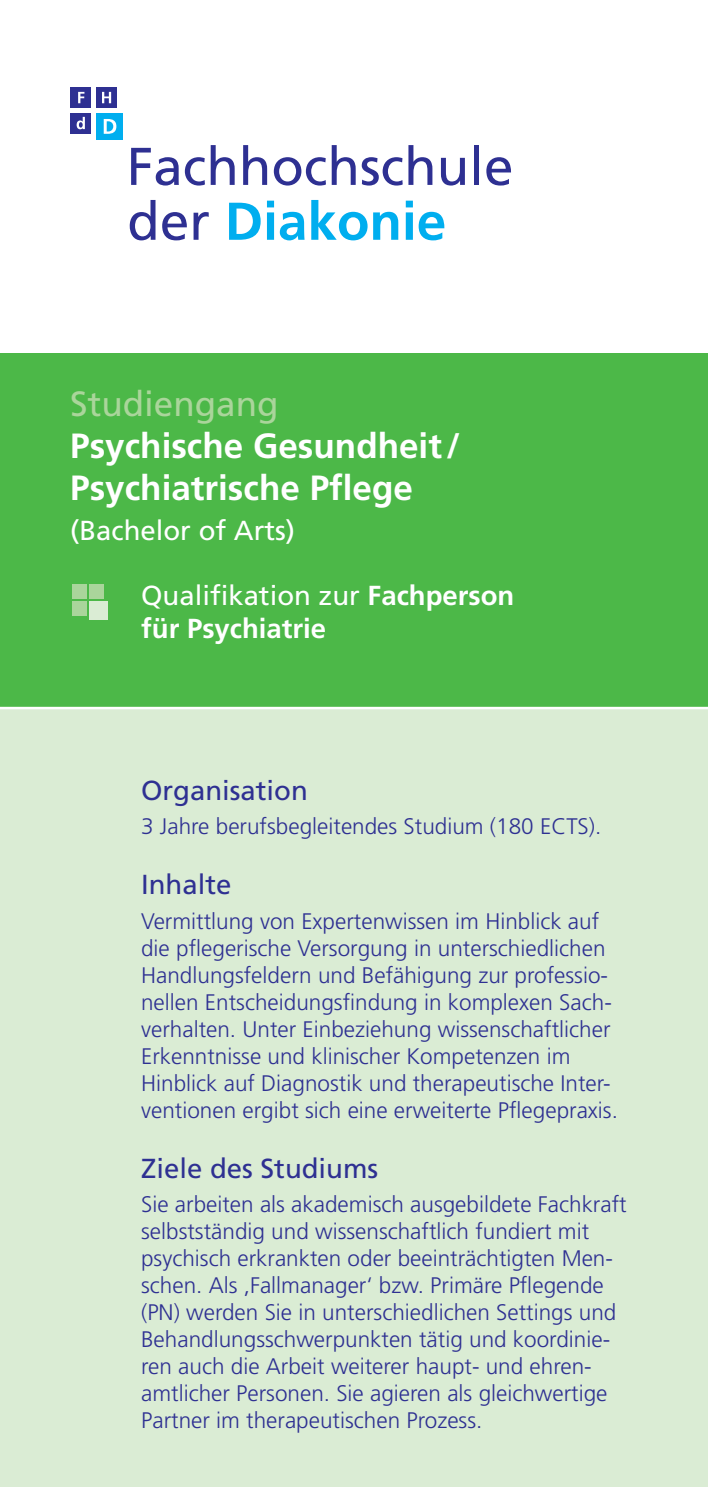
<style>
.page{position:relative;width:708px;height:1487px;background:#fff}
.page>*{position:absolute;margin:0;border:0;box-sizing:border-box;transform-origin:0 0}
.t1{font:700 35px/42px "Frutiger";color:#fff}
.t2{font:35px "Frutiger";color:#aad59b}
.t3{font:700 27.5px/33px "Frutiger";color:#fff}
.t4{font:27.5px "Frutiger";color:#2e3092}
.t5{font:27.5px "Frutiger";color:#fff}
.t6{font:300 22.5px/27px "Frutiger";color:#2e3092}
.s1{font-weight:400}
</style>
<div class="page">
<div style="left:0;top:708px;width:707px;height:779px;background:#daecd4"></div>
<div style="left:0;top:354px;width:707px;height:354px;background:#4cb848"></div>
<hr style="left:0;top:707px;width:707px;height:2px;background:#fff">
<div style="left:72px;top:584px;width:15px;height:14px;background:#aad59b"></div>
<div style="left:89px;top:584px;width:15px;height:14px;background:#aad59b"></div>
<div style="left:89px;top:601px;width:18px;height:18px;background:#daecd4"></div>
<div style="left:72px;top:601px;width:15px;height:15px;background:#aad59b"></div>
<svg style="left:130px;top:200px;width:25px;height:40px"></svg>
<svg style="left:162px;top:212px;width:25px;height:28px"></svg>
<svg style="left:193px;top:212px;width:15px;height:28px"></svg>
<svg style="left:229px;top:203px;width:31px;height:37px"></svg>
<div style="left:267px;top:201px;width:7px;height:6px;background:#00aeef"></div>
<div style="left:267px;top:212px;width:7px;height:28px;background:#00aeef"></div>
<svg style="left:279px;top:212px;width:25px;height:28px"></svg>
<svg style="left:311px;top:200px;width:56px;height:40px"></svg>
<svg style="left:373px;top:212px;width:25px;height:28px"></svg>
<div style="left:405px;top:201px;width:7px;height:6px;background:#00aeef"></div>
<div style="left:405px;top:212px;width:7px;height:28px;background:#00aeef"></div>
<svg style="left:418px;top:212px;width:26px;height:28px"></svg>
<svg style="left:131px;top:148px;width:48px;height:38px"></svg>
<svg style="left:185px;top:145px;width:49px;height:41px"></svg>
<svg style="left:243px;top:145px;width:24px;height:40px"></svg>
<svg style="left:273px;top:145px;width:82px;height:41px"></svg>
<svg style="left:361px;top:157px;width:41px;height:29px"></svg>
<svg style="left:408px;top:145px;width:24px;height:40px"></svg>
<svg style="left:440px;top:158px;width:24px;height:28px"></svg>
<div style="left:473px;top:145px;width:5px;height:40px;background:#2e3092"></div>
<svg style="left:486px;top:157px;width:24px;height:29px"></svg>
<div style="left:70px;top:87px;width:21px;height:21px;background:#2e3092"></div>
<svg style="left:78px;top:92px;width:6px;height:11px"></svg>
<div style="left:96px;top:87px;width:21px;height:21px;background:#2e3092"></div>
<svg style="left:102px;top:92px;width:9px;height:11px"></svg>
<div style="left:96px;top:113px;width:27px;height:27px;background:#00aeef"></div>
<svg style="left:104px;top:119px;width:12px;height:15px"></svg>
<div style="left:70px;top:113px;width:21px;height:21px;background:#2e3092"></div>
<svg style="left:77px;top:117px;width:8px;height:12px"></svg>
<h1 class="t2" style="left:70px;top:383px;width:210px">Studiengang</h1>
<h1 class="t1" style="left:70px;top:425px;width:391px">Psychische Gesundheit/<br>Psychiatrische Pflege</h1>
<p class="t5" style="left:70px;top:515px;width:226px">(Bachelor of Arts)</p>
<p class="t3" style="left:141px;top:579px;width:374px"><span class="s1">Qualifikation zur</span> Fachperson für Psychiatrie</p>
<p class="t4" style="left:141px;top:774px;width:168px">Organisation</p>
<p class="t6" style="left:141px;top:813px;width:461px">3 Jahre berufsbegleitendes Studium (180 ECTS).</p>
<p class="t4" style="left:141px;top:869px;width:92px">Inhalte</p>
<p class="t6" style="left:141px;top:907px;width:478px">Vermittlung von Expertenwissen im Hinblick auf die pflegerische Versorgung in unterschiedlichen Handlungsfeldern und Befähigung zur professio&shy;nellen Entscheidungsfindung in komplexen Sach&shy;verhalten. Unter Einbeziehung wissenschaftlicher Erkenntnisse und klinischer Kompetenzen im Hinblick auf Diagnostik und therapeutische Inter&shy;ventionen ergibt sich eine erweiterte Pflegepraxis.</p>
<p class="t4" style="left:141px;top:1152px;width:238px">Ziele des Studiums</p>
<p class="t6" style="left:141px;top:1190px;width:487px">Sie arbeiten als akademisch ausgebildete Fachkraft selbstständig und wissenschaftlich fundiert mit psychisch erkrankten oder beeinträchtigten Men&shy;schen. Als ,Fallmanager‘ bzw. Primäre Pflegende (PN) werden Sie in unterschiedlichen Settings und Behandlungsschwerpunkten tätig und koordinie&shy;ren auch die Arbeit weiterer haupt- und ehren&shy;amtlicher Personen. Sie agieren als gleichwertige Partner im therapeutischen Prozess.</p>
</div>
